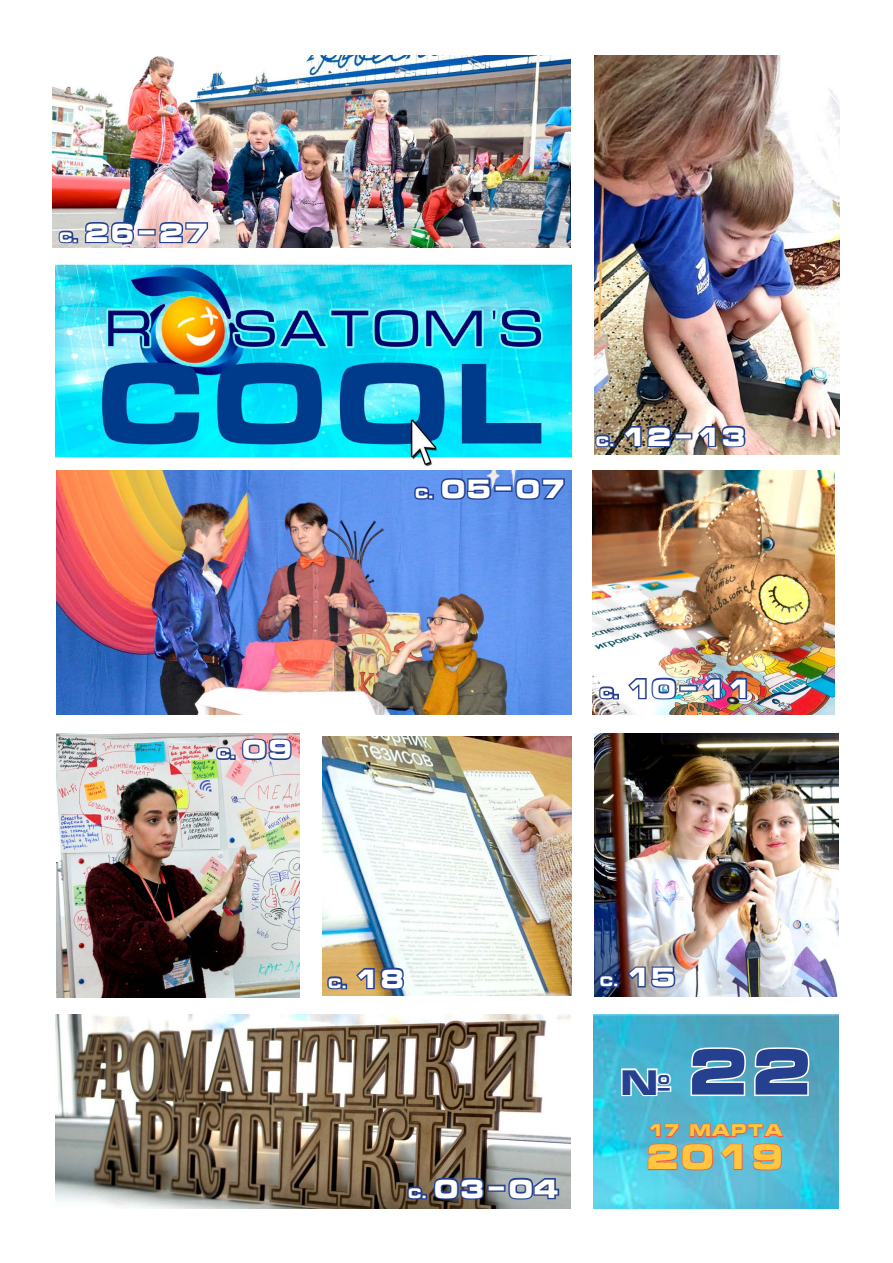
<style>
.page{position:relative;width:893px;height:1263px;background:#fff}
.page>*{position:absolute;margin:0;border:0;box-sizing:border-box;transform-origin:0 0}
.t1{font:700 63px "Micra C";color:#25408f}
.t2{font:700 34.5px "Micra C";color:#ffc63e}
.t3{font:700 25.5px "Micra C";color:#fff}
.t4{font:700 16.5px "Micra C";color:#ffc63e}
.t5{font:700 13.5px "Micra C";color:#fff}
.s1{font-size:13.5px}
.s2{font-size:25.5px}
.s3{font-size:34.5px}
</style>
<div class="page">
<img style="left:593px;top:1014px;width:246px;height:195px">
<svg style="left:620px;top:1066px;width:53px;height:31px"></svg>
<svg style="left:688px;top:1046px;width:123px;height:51px"></svg>
<svg style="left:647px;top:1121px;width:138px;height:50px;background:#7ca7b5"></svg>
<img style="left:55px;top:247px;width:517px;height:467px">
<img style="left:55px;top:1014px;width:516px;height:195px">
<svg style="left:405px;top:1176px;width:81px;height:25px;background:#444860"></svg>
<div style="left:487px;top:1185px;width:18px;height:7px;border:3px solid #25408f"></div>
<svg style="left:506px;top:1176px;width:55px;height:25px"></svg>
<img style="left:593px;top:471px;width:241px;height:243px">
<svg style="left:597px;top:684px;width:22px;height:17px"></svg>
<svg style="left:626px;top:676px;width:52px;height:25px"></svg>
<div style="left:679px;top:685px;width:18px;height:7px;border:3px solid #25408f"></div>
<svg style="left:701px;top:676px;width:48px;height:25px"></svg>
<img style="left:56px;top:734px;width:243px;height:263px">
<svg style="left:214px;top:737px;width:79px;height:25px;background:#988fb0"></svg>
<img style="left:52px;top:56px;width:519px;height:191px">
<svg style="left:57px;top:220px;width:79px;height:25px;background:#7e8daf"></svg>
<div style="left:138px;top:229px;width:18px;height:7px;border:3px solid #25408f"></div>
<svg style="left:157px;top:220px;width:52px;height:24px"></svg>
<img style="left:595px;top:56px;width:245px;height:398px">
<svg style="left:594px;top:433px;width:21px;height:16px"></svg>
<svg style="left:622px;top:424px;width:51px;height:24px"></svg>
<div style="left:674px;top:433px;width:18px;height:6px;border:3px solid #25408f"></div>
<svg style="left:696px;top:424px;width:51px;height:25px"></svg>
<img style="left:595px;top:734px;width:244px;height:263px">
<svg style="left:597px;top:973px;width:22px;height:16px"></svg>
<svg style="left:626px;top:965px;width:51px;height:24px"></svg>
<img style="left:323px;top:736px;width:249px;height:259px">
<svg style="left:325px;top:974px;width:22px;height:17px"></svg>
<svg style="left:354px;top:966px;width:52px;height:25px"></svg>
<svg style="left:412px;top:476px;width:155px;height:26px;background:#4972c6"></svg>
<p class="t3" style="left:59px;top:219px;width:152px"><span class="s1">С.</span> 26-27</p>
<p class="t5" style="left:217px;top:746px;width:78px">С. <span class="s2">09</span></p>
<p class="t3" style="left:415px;top:475px;width:153px"><span class="s1">С.</span> 05-07</p>
<p class="t5" style="left:490px;top:486px;width:78px">С. <span class="s2">9</span></p>
<p class="t3" style="left:596px;top:423px;width:152px"><span class="s1">С.</span> 12-13</p>
<p class="t3" style="left:600px;top:675px;width:153px"><span class="s1">С.</span> 10-11</p>
<p class="t5" style="left:328px;top:976px;width:78px">С. <span class="s2">18</span></p>
<p class="t5" style="left:600px;top:974px;width:78px">С. <span class="s2">15</span></p>
<p class="t3" style="left:408px;top:1175px;width:153px"><span class="s1">С.</span> 03-04</p>
<h1 class="t1" style="left:620px;top:1039px;width:195px"><span class="s3">№</span> 22</h1>
<p class="t4" style="left:647px;top:1122px;width:138px">17 марта</p>
<h2 class="t2" style="left:645px;top:1139px;width:141px">2019</h2>
</div>
